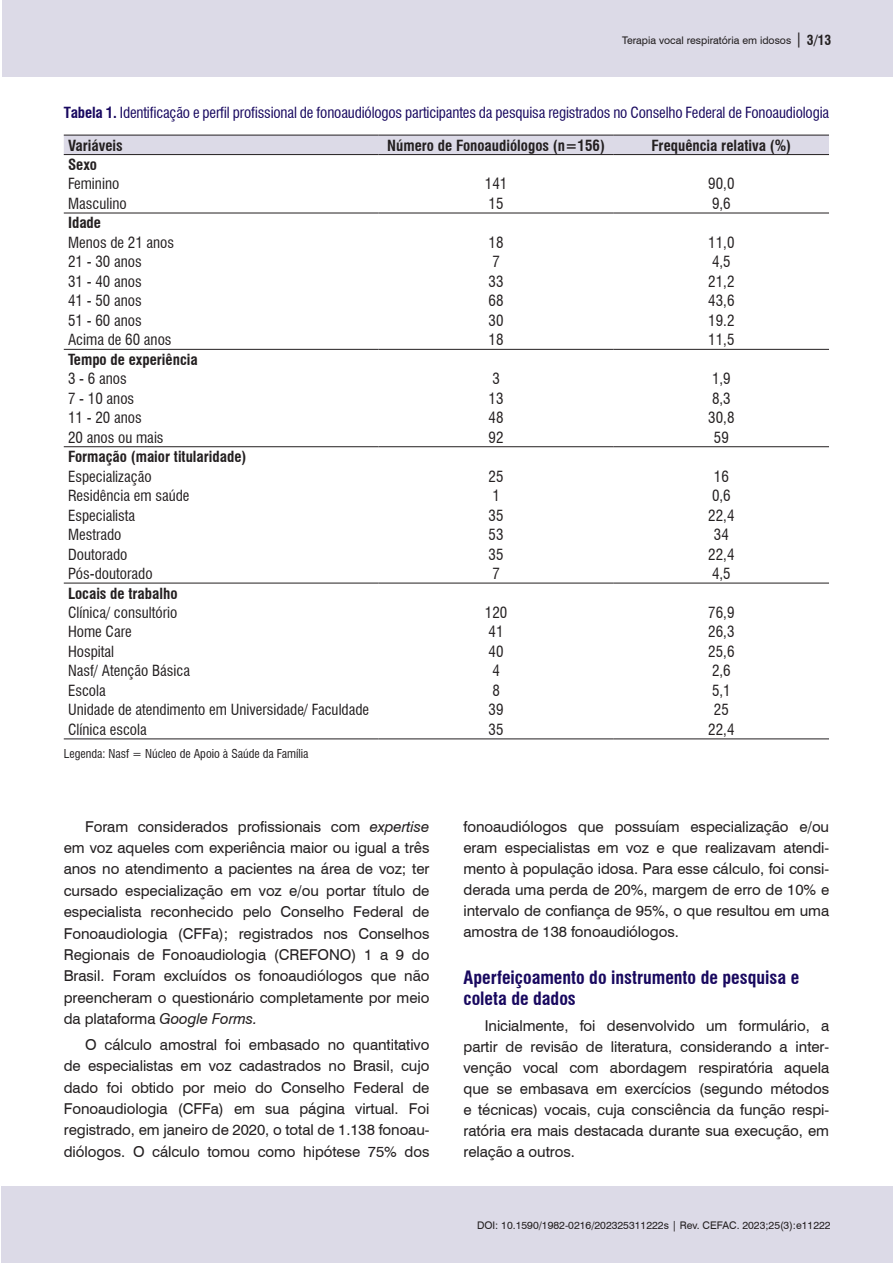
<style>
.page{position:relative;width:893px;height:1263px;background:#fff}
.page>*{position:absolute;margin:0;border:0;box-sizing:border-box;transform-origin:0 0}
.Nivel_2{font:700 condensed 18px/21.6px "Swiss 721 BT";color:#18085f}
.Corpo_do_texto{font:15px/21.5px "Swiss 721 BT";letter-spacing:-.005em;color:#231f20;text-align:justify}
.Texto_tabelas{font:condensed 15px "Swiss 721 BT";color:#231f20}
.Texto_tabelas-2{font:700 condensed 15px "Swiss 721 BT";color:#231f20}
.Titulo_tabelas_e_gráficos{font:condensed 15px "Swiss 721 BT";letter-spacing:-.01em;color:#18085f}
.Legendas{font:condensed 12px "Swiss 721 BT";color:#231f20}
.t1{font:10.5px "Swiss 721 BT";color:#231f20}
.s1{font-size:15px}
.s2{font-weight:700;font-stretch:condensed;font-size:13.5px}
.s3{font-weight:700}
.s4{font-style:italic}
</style>
<div class="page">
<div style="left:1px;top:1186px;width:892px;height:77px;background:#dcdae7"></div>
<div style="left:2px;top:0;width:891px;height:77px;background:#dcdae7"></div>
<div style="left:64px;top:136px;width:765px;height:18px;background:#dcdae7"></div>
<hr style="left:64px;top:738px;width:314px;height:1px;background:#231f20">
<hr style="left:378px;top:738px;width:236px;height:1px;background:#231f20">
<hr style="left:614px;top:738px;width:215px;height:1px;background:#231f20">
<hr style="left:64px;top:135px;width:314px;height:1px;background:#231f20">
<hr style="left:378px;top:135px;width:236px;height:1px;background:#231f20">
<hr style="left:614px;top:135px;width:215px;height:1px;background:#231f20">
<hr style="left:64px;top:154px;width:314px;height:1px;background:#231f20">
<hr style="left:378px;top:154px;width:236px;height:1px;background:#231f20">
<hr style="left:614px;top:154px;width:215px;height:1px;background:#231f20">
<hr style="left:64px;top:213px;width:314px;height:1px;background:#231f20">
<hr style="left:378px;top:213px;width:236px;height:1px;background:#231f20">
<hr style="left:614px;top:213px;width:215px;height:1px;background:#231f20">
<hr style="left:64px;top:349px;width:314px;height:1px;background:#231f20">
<hr style="left:378px;top:349px;width:236px;height:1px;background:#231f20">
<hr style="left:614px;top:349px;width:215px;height:1px;background:#231f20">
<hr style="left:64px;top:446px;width:314px;height:1px;background:#231f20">
<hr style="left:378px;top:446px;width:236px;height:1px;background:#231f20">
<hr style="left:614px;top:446px;width:215px;height:1px;background:#231f20">
<hr style="left:64px;top:583px;width:314px;height:1px;background:#231f20">
<hr style="left:378px;top:583px;width:236px;height:1px;background:#231f20">
<hr style="left:614px;top:583px;width:215px;height:1px;background:#231f20">
<p class="t1" style="left:622px;top:33px;width:211px">Terapia vocal respiratória em idosos <span class="s1">|</span> <span class="s2">3/13</span></p>
<p class="Titulo_tabelas_e_gráficos" style="left:64px;top:103px;width:767px"><span class="s3">Tabela 1.</span> Identificação e perfil profissional de fonoaudiólogos participantes da pesquisa registrados no Conselho Federal de Fonoaudiologia</p>
<p class="Texto_tabelas-2" style="left:68px;top:136px;width:56px">Variáveis</p>
<p class="Texto_tabelas-2" style="left:387px;top:136px;width:219px">Número de Fonoaudiólogos (n=156)</p>
<p class="Texto_tabelas-2" style="left:651px;top:136px;width:141px">Frequência relativa (%)</p>
<p class="Texto_tabelas-2" style="left:68px;top:156px;width:31px">Sexo</p>
<p class="Texto_tabelas" style="left:68px;top:175px;width:53px">Feminino</p>
<p class="Texto_tabelas" style="left:485px;top:175px;width:24px">141</p>
<p class="Texto_tabelas" style="left:708px;top:175px;width:28px">90,0</p>
<p class="Texto_tabelas" style="left:68px;top:194px;width:60px">Masculino</p>
<p class="Texto_tabelas" style="left:489px;top:194px;width:16px">15</p>
<p class="Texto_tabelas" style="left:712px;top:194px;width:20px">9,6</p>
<p class="Texto_tabelas-2" style="left:68px;top:214px;width:35px">Idade</p>
<p class="Texto_tabelas" style="left:68px;top:233px;width:108px">Menos de 21 anos</p>
<p class="Texto_tabelas" style="left:489px;top:233px;width:16px">18</p>
<p class="Texto_tabelas" style="left:708px;top:233px;width:28px">11,0</p>
<p class="Texto_tabelas" style="left:68px;top:253px;width:75px">21 - 30 anos</p>
<p class="Texto_tabelas" style="left:492px;top:253px;width:9px">7</p>
<p class="Texto_tabelas" style="left:712px;top:253px;width:20px">4,5</p>
<p class="Texto_tabelas" style="left:68px;top:272px;width:75px">31 - 40 anos</p>
<p class="Texto_tabelas" style="left:489px;top:272px;width:16px">33</p>
<p class="Texto_tabelas" style="left:708px;top:272px;width:28px">21,2</p>
<p class="Texto_tabelas" style="left:68px;top:292px;width:75px">41 - 50 anos</p>
<p class="Texto_tabelas" style="left:489px;top:292px;width:16px">68</p>
<p class="Texto_tabelas" style="left:708px;top:292px;width:28px">43,6</p>
<p class="Texto_tabelas" style="left:68px;top:311px;width:75px">51 - 60 anos</p>
<p class="Texto_tabelas" style="left:489px;top:311px;width:16px">30</p>
<p class="Texto_tabelas" style="left:708px;top:311px;width:28px">19.2</p>
<p class="Texto_tabelas" style="left:68px;top:331px;width:105px">Acima de 60 anos</p>
<p class="Texto_tabelas" style="left:489px;top:331px;width:16px">18</p>
<p class="Texto_tabelas" style="left:708px;top:331px;width:28px">11,5</p>
<p class="Texto_tabelas-2" style="left:68px;top:350px;width:131px">Tempo de experiência</p>
<p class="Texto_tabelas" style="left:68px;top:370px;width:60px">3 - 6 anos</p>
<p class="Texto_tabelas" style="left:492px;top:370px;width:9px">3</p>
<p class="Texto_tabelas" style="left:712px;top:370px;width:20px">1,9</p>
<p class="Texto_tabelas" style="left:68px;top:389px;width:68px">7 - 10 anos</p>
<p class="Texto_tabelas" style="left:489px;top:389px;width:16px">13</p>
<p class="Texto_tabelas" style="left:712px;top:389px;width:20px">8,3</p>
<p class="Texto_tabelas" style="left:68px;top:409px;width:75px">11 - 20 anos</p>
<p class="Texto_tabelas" style="left:489px;top:409px;width:16px">48</p>
<p class="Texto_tabelas" style="left:708px;top:409px;width:28px">30,8</p>
<p class="Texto_tabelas" style="left:68px;top:428px;width:97px">20 anos ou mais</p>
<p class="Texto_tabelas" style="left:489px;top:428px;width:16px">92</p>
<p class="Texto_tabelas" style="left:714px;top:428px;width:16px">59</p>
<p class="Texto_tabelas-2" style="left:68px;top:448px;width:180px">Formação (maior titularidade)</p>
<p class="Texto_tabelas" style="left:68px;top:467px;width:85px">Especialização</p>
<p class="Texto_tabelas" style="left:489px;top:467px;width:16px">25</p>
<p class="Texto_tabelas" style="left:714px;top:467px;width:16px">16</p>
<p class="Texto_tabelas" style="left:68px;top:487px;width:123px">Residência em saúde</p>
<p class="Texto_tabelas" style="left:492px;top:487px;width:9px">1</p>
<p class="Texto_tabelas" style="left:712px;top:487px;width:20px">0,6</p>
<p class="Texto_tabelas" style="left:68px;top:506px;width:69px">Especialista</p>
<p class="Texto_tabelas" style="left:489px;top:506px;width:16px">35</p>
<p class="Texto_tabelas" style="left:708px;top:506px;width:28px">22,4</p>
<p class="Texto_tabelas" style="left:68px;top:526px;width:55px">Mestrado</p>
<p class="Texto_tabelas" style="left:489px;top:526px;width:16px">53</p>
<p class="Texto_tabelas" style="left:714px;top:526px;width:16px">34</p>
<p class="Texto_tabelas" style="left:68px;top:545px;width:61px">Doutorado</p>
<p class="Texto_tabelas" style="left:489px;top:545px;width:16px">35</p>
<p class="Texto_tabelas" style="left:708px;top:545px;width:28px">22,4</p>
<p class="Texto_tabelas" style="left:68px;top:565px;width:86px">Pós-doutorado</p>
<p class="Texto_tabelas" style="left:492px;top:565px;width:9px">7</p>
<p class="Texto_tabelas" style="left:712px;top:565px;width:20px">4,5</p>
<p class="Texto_tabelas-2" style="left:68px;top:584px;width:111px">Locais de trabalho</p>
<p class="Texto_tabelas" style="left:68px;top:603px;width:111px">Clínica/ consultório</p>
<p class="Texto_tabelas" style="left:485px;top:603px;width:24px">120</p>
<p class="Texto_tabelas" style="left:708px;top:603px;width:28px">76,9</p>
<p class="Texto_tabelas" style="left:68px;top:623px;width:65px">Home Care</p>
<p class="Texto_tabelas" style="left:489px;top:623px;width:16px">41</p>
<p class="Texto_tabelas" style="left:708px;top:623px;width:28px">26,3</p>
<p class="Texto_tabelas" style="left:68px;top:642px;width:48px">Hospital</p>
<p class="Texto_tabelas" style="left:489px;top:642px;width:16px">40</p>
<p class="Texto_tabelas" style="left:708px;top:642px;width:28px">25,6</p>
<p class="Texto_tabelas" style="left:68px;top:662px;width:124px">Nasf/ Atenção Básica</p>
<p class="Texto_tabelas" style="left:492px;top:662px;width:9px">4</p>
<p class="Texto_tabelas" style="left:712px;top:662px;width:20px">2,6</p>
<p class="Texto_tabelas" style="left:68px;top:681px;width:39px">Escola</p>
<p class="Texto_tabelas" style="left:492px;top:681px;width:9px">8</p>
<p class="Texto_tabelas" style="left:712px;top:681px;width:20px">5,1</p>
<p class="Texto_tabelas" style="left:68px;top:701px;width:303px">Unidade de atendimento em Universidade/ Faculdade</p>
<p class="Texto_tabelas" style="left:489px;top:701px;width:16px">39</p>
<p class="Texto_tabelas" style="left:714px;top:701px;width:16px">25</p>
<p class="Texto_tabelas" style="left:68px;top:720px;width:80px">Clínica escola</p>
<p class="Texto_tabelas" style="left:489px;top:720px;width:16px">35</p>
<p class="Texto_tabelas" style="left:708px;top:720px;width:28px">22,4</p>
<p class="Legendas" style="left:64px;top:746px;width:246px">Legenda: Nasf = Núcleo de Apoio à Saúde da Família</p>
<p class="Corpo_do_texto" style="left:64px;top:815px;width:367px;text-indent:21px">Foram considerados profissionais com <span class="s4">expertise </span>em voz aqueles com experiência maior ou igual a três anos no atendimento a pacientes na área de voz; ter cursado especialização em voz e/ou portar título de especialista reconhecido pelo Conselho Federal de Fonoaudiologia (CFFa); registrados nos Conselhos Regionais de Fonoaudiologia (CREFONO) 1 a 9 do Brasil. Foram excluídos os fonoaudiólogos que não preencheram o questionário completamente por meio da plataforma <span class="s4">Google Forms.</span></p>
<p class="Corpo_do_texto" style="left:64px;top:1033px;width:367px;text-indent:21px">O cálculo amostral foi embasado no quantitativo de especialistas em voz cadastrados no Brasil, cujo dado foi obtido por meio do Conselho Federal de Fonoaudiologia (CFFa) em sua página virtual. Foi registrado, em janeiro de 2020, o total de 1.138 fonoau&shy;diólogos. O cálculo tomou como hipótese 75% dos</p>
<p class="Corpo_do_texto" style="left:463px;top:815px;width:367px;line-height:21px">fonoaudiólogos que possuíam especialização e/ou eram especialistas em voz e que realizavam atendi&shy;mento à população idosa. Para esse cálculo, foi consi&shy;derada uma perda de 20%, margem de erro de 10% e intervalo de confiança de 95%, o que resultou em uma amostra de 138 fonoaudiólogos.</p>
<p class="Nivel_2" style="left:463px;top:966px;width:337px">Aperfeiçoamento do instrumento de pesquisa e coleta de dados</p>
<p class="Corpo_do_texto" style="left:463px;top:1014px;width:367px;line-height:21px;text-indent:21px">Inicialmente, foi desenvolvido um formulário, a partir de revisão de literatura, considerando a inter&shy;venção vocal com abordagem respiratória aquela que se embasava em exercícios (segundo métodos e técnicas) vocais, cuja consciência da função respi&shy;ratória era mais destacada durante sua execução, em relação a outros.</p>
<p class="t1" style="left:477px;top:1218px;width:355px">DOI: 10.1590/1982-0216/202325311222s | Rev. CEFAC. 2023;25(3):e11222</p>
</div>
